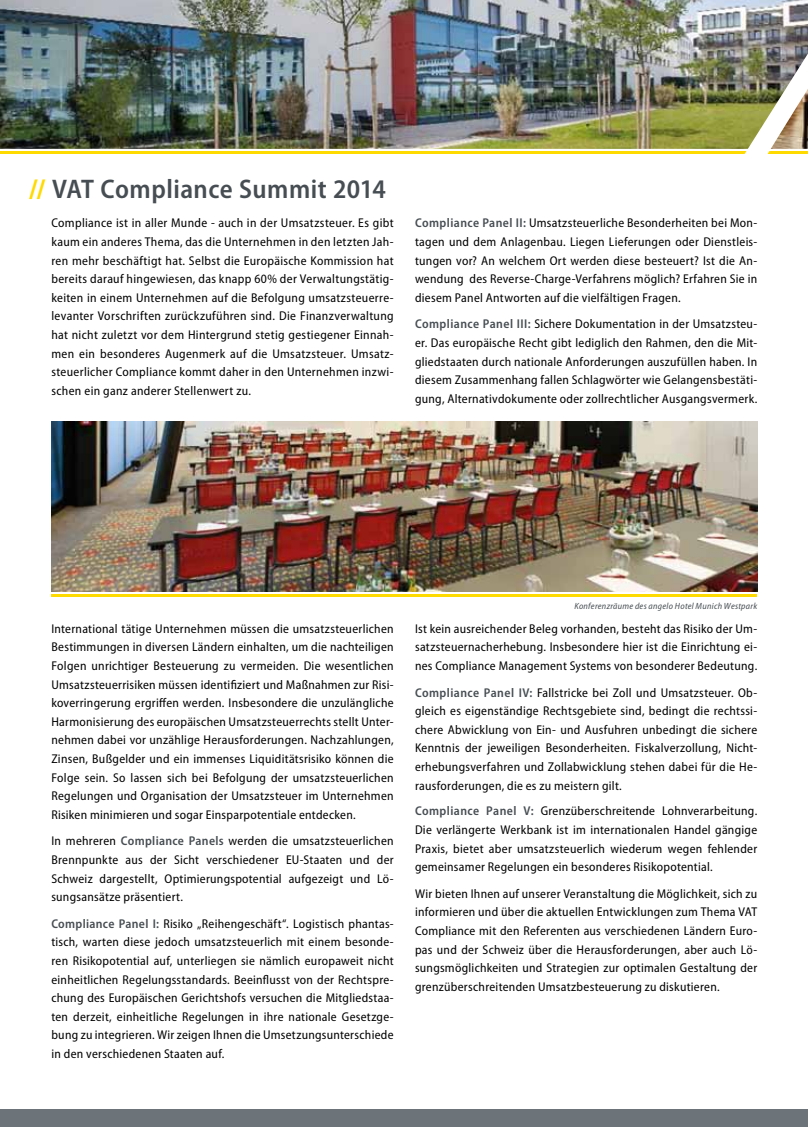
<style>
.page{position:relative;width:808px;height:1127px;background:#fff}
.page>*{position:absolute;margin:0;border:0;box-sizing:border-box;transform-origin:0 0}
.t1{font:600 semi-condensed 27px "Myriad Pro";letter-spacing:.015em;color:#474e53}
.t2{font:semi-condensed 12.75px/18.6px "Myriad Pro";letter-spacing:.02em;color:#000;text-align:justify}
.t3{font:italic semi-condensed 9px "Myriad Pro";letter-spacing:.03em;color:#474e53}
.s1{font-weight:700;font-stretch:normal;color:#ffda00}
.s2{font-weight:600;color:#474e53}
</style>
<div class="page">
<hr style="left:0;top:152px;width:808px;height:2px;background:#ffda00">
<img style="left:0;top:0;width:808px;height:149px">
<div style="left:0;top:1110px;width:808px;height:17px;background:#6c747a"></div>
<img style="left:741px;top:54px;width:67px;height:100px">
<hr style="left:51px;top:594px;width:706px;height:2px;background:#ffda00">
<img style="left:51px;top:421px;width:706px;height:170px">
<h1 class="t1" style="left:29px;top:174px;width:358px"><span class="s1">//</span> VAT Compliance Summit 2014</h1>
<p class="t2" style="left:51px;top:214px;width:344px">Compliance ist in aller Munde - auch in der Umsatzsteuer. Es gibt kaum ein anderes Thema, das die Unternehmen in den letzten Jah&shy;ren mehr beschäftigt hat. Selbst die Europäische Kommission hat bereits darauf hingewiesen, das knapp 60% der Verwaltungstätig&shy;keiten in einem Unternehmen auf die Befolgung umsatzsteuerre&shy;levanter Vorschriften zurückzuführen sind. Die Finanzverwaltung hat nicht zuletzt vor dem Hintergrund stetig gestiegener Einnah&shy;men ein besonderes Augenmerk auf die Umsatzsteuer. Umsatz&shy;steuerlicher Compliance kommt daher in den Unternehmen inzwi&shy;schen ein ganz anderer Stellenwert zu.</p>
<p class="t2" style="left:415px;top:214px;width:344px"><span class="s2">Compliance Panel II:</span> Umsatzsteuerliche Besonderheiten bei Mon&shy;tagen und dem Anlagenbau. Liegen Lieferungen oder Dienstleis&shy;tungen vor? An welchem Ort werden diese besteuert? Ist die An&shy;wendung des Reverse-Charge-Verfahrens möglich? Erfahren Sie in diesem Panel Antworten auf die vielfältigen Fragen.</p>
<p class="t2" style="left:415px;top:315px;width:344px"><span class="s2">Compliance Panel III:</span> Sichere Dokumentation in der Umsatzsteu&shy;er. Das europäische Recht gibt lediglich den Rahmen, den die Mit&shy;gliedstaaten durch nationale Anforderungen auszufüllen haben. In diesem Zusammenhang fallen Schlagwörter wie Gelangensbestäti&shy;gung, Alternativdokumente oder zollrechtlicher Ausgangsvermerk.</p>
<p class="t2" style="left:51px;top:619px;width:344px">International tätige Unternehmen müssen die umsatzsteuerlichen Bestimmungen in diversen Ländern einhalten, um die nachteiligen Folgen unrichtiger Besteuerung zu vermeiden. Die wesentlichen Umsatzsteuerrisiken müssen identifiziert und Maßnahmen zur Risi&shy;koverringerung ergriffen werden. Insbesondere die unzulängliche Harmonisierung des europäischen Umsatzsteuerrechts stellt Unter&shy;nehmen dabei vor unzählige Herausforderungen. Nachzahlungen, Zinsen, Bußgelder und ein immenses Liquiditätsrisiko können die Folge sein. So lassen sich bei Befolgung der umsatzsteuerlichen Regelungen und Organisation der Umsatzsteuer im Unternehmen Risiken minimieren und sogar Einsparpotentiale entdecken.</p>
<p class="t2" style="left:51px;top:832px;width:344px">In mehreren <span class="s2">Compliance Panels</span> werden die umsatzsteuerlichen Brennpunkte aus der Sicht verschiedener EU-Staaten und der Schweiz dargestellt, Optimierungspotential aufgezeigt und Lö&shy;sungsansätze präsentiert.</p>
<p class="t2" style="left:51px;top:914px;width:344px"><span class="s2">Compliance Panel I:</span> Risiko „Reihengeschäft“. Logistisch phantas&shy;tisch, warten diese jedoch umsatzsteuerlich mit einem besonde&shy;ren Risikopotential auf, unterliegen sie nämlich europaweit nicht einheitlichen Regelungsstandards. Beeinflusst von der Rechtspre&shy;chung des Europäischen Gerichtshofs versuchen die Mitgliedstaa&shy;ten derzeit, einheitliche Regelungen in ihre nationale Gesetzge&shy;bung zu integrieren. Wir zeigen Ihnen die Umsetzungsunterschiede in den verschiedenen Staaten auf.</p>
<p class="t3" style="left:574px;top:601px;width:184px">Konferenzräume des angelo Hotel Munich Westpark</p>
<p class="t2" style="left:415px;top:619px;width:344px">Ist kein ausreichender Beleg vorhanden, besteht das Risiko der Um&shy;satzsteuernacherhebung. Insbesondere hier ist die Einrichtung ei&shy;nes Compliance Management Systems von besonderer Bedeutung.</p>
<p class="t2" style="left:415px;top:683px;width:344px"><span class="s2">Compliance Panel IV:</span> Fallstricke bei Zoll und Umsatzsteuer. Ob&shy;gleich es eigenständige Rechtsgebiete sind, bedingt die rechtssi&shy;chere Abwicklung von Ein- und Ausfuhren unbedingt die sichere Kenntnis der jeweiligen Besonderheiten. Fiskalverzollung, Nicht&shy;erhebungsverfahren und Zollabwicklung stehen dabei für die He&shy;rausforderungen, die es zu meistern gilt.</p>
<p class="t2" style="left:415px;top:802px;width:344px"><span class="s2">Compliance Panel V:</span> Grenzüberschreitende Lohnverarbeitung.<br>Die verlängerte Werkbank ist im internationalen Handel gängige Praxis, bietet aber umsatzsteuerlich wiederum wegen fehlender gemeinsamer Regelungen ein besonderes Risikopotential.</p>
<p class="t2" style="left:415px;top:884px;width:344px">Wir bieten Ihnen auf unserer Veranstaltung die Möglichkeit, sich zu informieren und über die aktuellen Entwicklungen zum Thema VAT Compliance mit den Referenten aus verschiedenen Ländern Euro&shy;pas und der Schweiz über die Herausforderungen, aber auch Lö&shy;sungsmöglichkeiten und Strategien zur optimalen Gestaltung der grenzüberschreitenden Umsatzbesteuerung zu diskutieren.</p>
</div>
